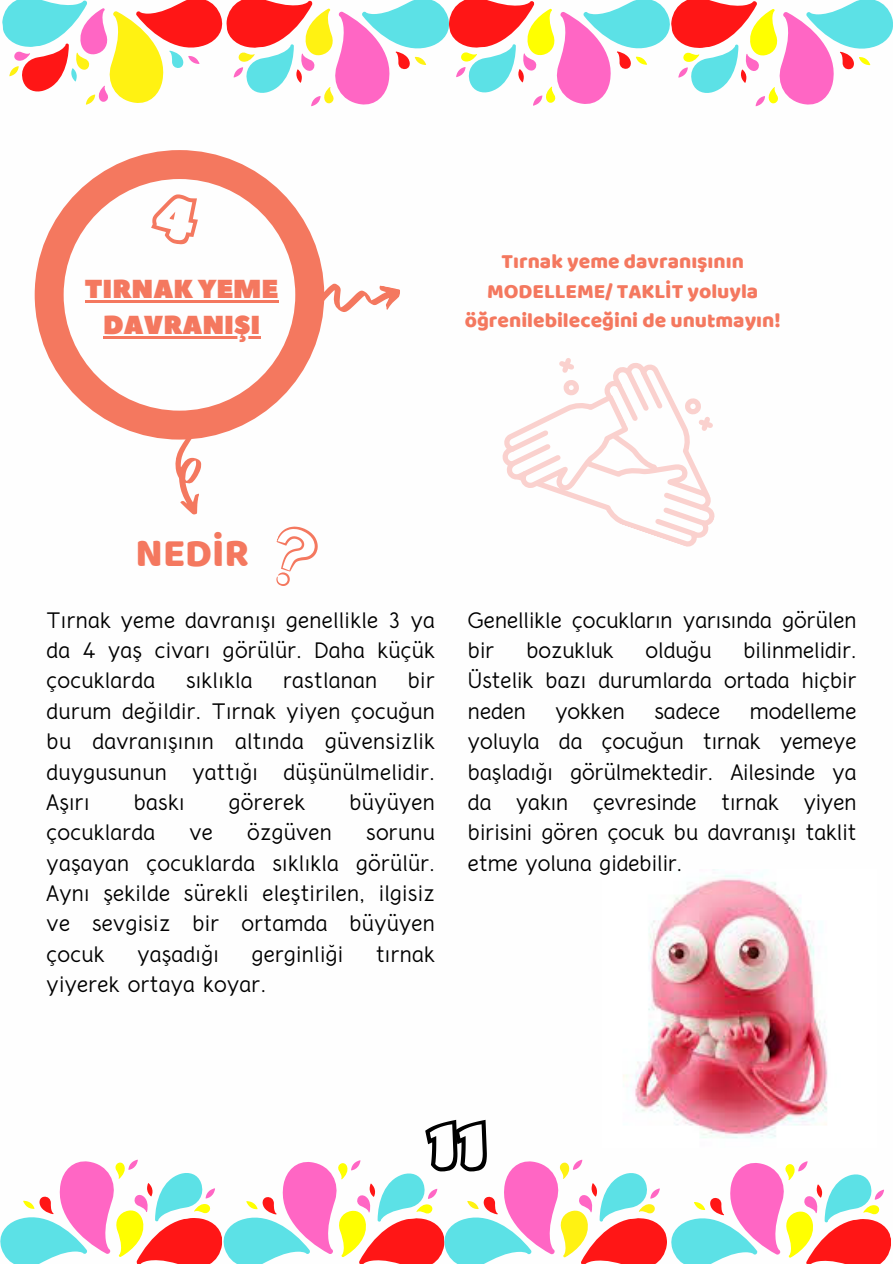
<style>
.page{position:relative;width:893px;height:1264px;background:#fff}
.page>*{position:absolute;margin:0;border:0;box-sizing:border-box;transform-origin:0 0}
.t1{font:60px "ZT Arturo Heavyoutline";color:#000}
.t2{font:40.35px "Baloo";color:#f4785f}
.t3{font:25.95px/36px "Peace Sans";color:#f4785f;text-align:center}
.t4{font:21px/29.2px "Baloo";color:#f4785f;text-align:center}
.t5{font:19.5px/30.3px "Crusoe Text";letter-spacing:.015em;color:#000;text-align:justify}
</style>
<div class="page">
<svg style="left:2px;top:0;width:890px;height:106px"></svg>
<svg style="left:0;top:1159px;width:891px;height:104px"></svg>
<svg style="left:35px;top:150px;width:289px;height:289px"></svg>
<svg style="left:310px;top:283px;width:90px;height:31px"></svg>
<svg style="left:175px;top:426px;width:26px;height:89px"></svg>
<svg style="left:276px;top:526px;width:42px;height:60px"></svg>
<img style="left:623px;top:869px;width:205px;height:270px">
<svg style="left:502px;top:358px;width:213px;height:189px"></svg>
<hr style="left:85px;top:300px;width:193px;height:2px;background:#f4785f">
<hr style="left:103px;top:336px;width:157px;height:2px;background:#f4785f">
<svg style="left:148px;top:189px;width:54px;height:58px"></svg>
<h3 class="t3" style="left:85px;top:271px;width:195px">TIRNAK YEME<br>DAVRANIŞI</h3>
<p class="t4" style="left:464px;top:246px;width:317px">Tırnak yeme davranışının<br>MODELLEME/ TAKLİT yoluyla öğrenilebileceğini de unutmayın!</p>
<h2 class="t2" style="left:136px;top:529px;width:115px">NEDİR</h2>
<p class="t5" style="left:47px;top:604px;width:390px">Tırnak yeme davranışı genellikle 3 ya da 4 yaş civarı görülür. Daha küçük çocuklarda</p>
<p class="t5" style="left:47px;top:665px;width:390px;text-indent:361px">bir durum değildir. Tırnak yiyen çocuğun bu davranışının altında güvensizlik duygusunun</p>
<p class="t5" style="left:186px;top:665px;width:68px">sıklıkla</p>
<p class="t5" style="left:283px;top:665px;width:96px">rastlanan</p>
<p class="t5" style="left:192px;top:756px;width:67px">yattığı</p>
<p class="t5" style="left:283px;top:756px;width:153px">düşünülmelidir.</p>
<p class="t5" style="left:47px;top:787px;width:44px">Aşırı</p>
<p class="t5" style="left:134px;top:787px;width:52px">baskı</p>
<p class="t5" style="left:229px;top:787px;width:78px">görerek</p>
<p class="t5" style="left:349px;top:787px;width:87px">büyüyen</p>
<p class="t5" style="left:47px;top:817px;width:110px">çocuklarda</p>
<p class="t5" style="left:189px;top:817px;width:25px">ve</p>
<p class="t5" style="left:247px;top:817px;width:86px">özgüven</p>
<p class="t5" style="left:47px;top:817px;width:390px;text-indent:319px">sorunu yaşayan çocuklarda sıklıkla görülür.<br>Aynı şekilde sürekli eleştirilen, ilgisiz ve sevgisiz bir ortamda büyüyen çocuk</p>
<p class="t5" style="left:137px;top:938px;width:83px">yaşadığı</p>
<p class="t5" style="left:252px;top:938px;width:93px">gerginliği</p>
<p class="t5" style="left:376px;top:938px;width:60px">tırnak</p>
<p class="t5" style="left:47px;top:969px;width:221px">yiyerek ortaya koyar.</p>
<p class="t5" style="left:468px;top:604px;width:390px">Genellikle çocukların yarısında görülen bir</p>
<p class="t5" style="left:526px;top:635px;width:89px">bozukluk</p>
<p class="t5" style="left:645px;top:635px;width:67px">olduğu</p>
<p class="t5" style="left:468px;top:635px;width:390px;text-indent:275px">bilinmelidir.<br>Üstelik bazı durumlarda ortada hiçbir neden</p>
<p class="t5" style="left:468px;top:695px;width:390px;text-indent:282px">modelleme yoluyla da çocuğun tırnak yemeye başladığı görülmektedir. Ailesinde ya da</p>
<p class="t5" style="left:555px;top:695px;width:71px">yokken</p>
<p class="t5" style="left:654px;top:695px;width:67px">sadece</p>
<p class="t5" style="left:468px;top:787px;width:390px;text-indent:336px">yiyen birisini gören çocuk bu davranışı taklit etme yoluna gidebilir.</p>
<p class="t5" style="left:516px;top:787px;width:54px">yakın</p>
<p class="t5" style="left:593px;top:787px;width:105px">çevresinde</p>
<p class="t5" style="left:721px;top:787px;width:59px">tırnak</p>
<h1 class="t1" style="left:429px;top:1110px;width:60px">11</h1>
</div>
